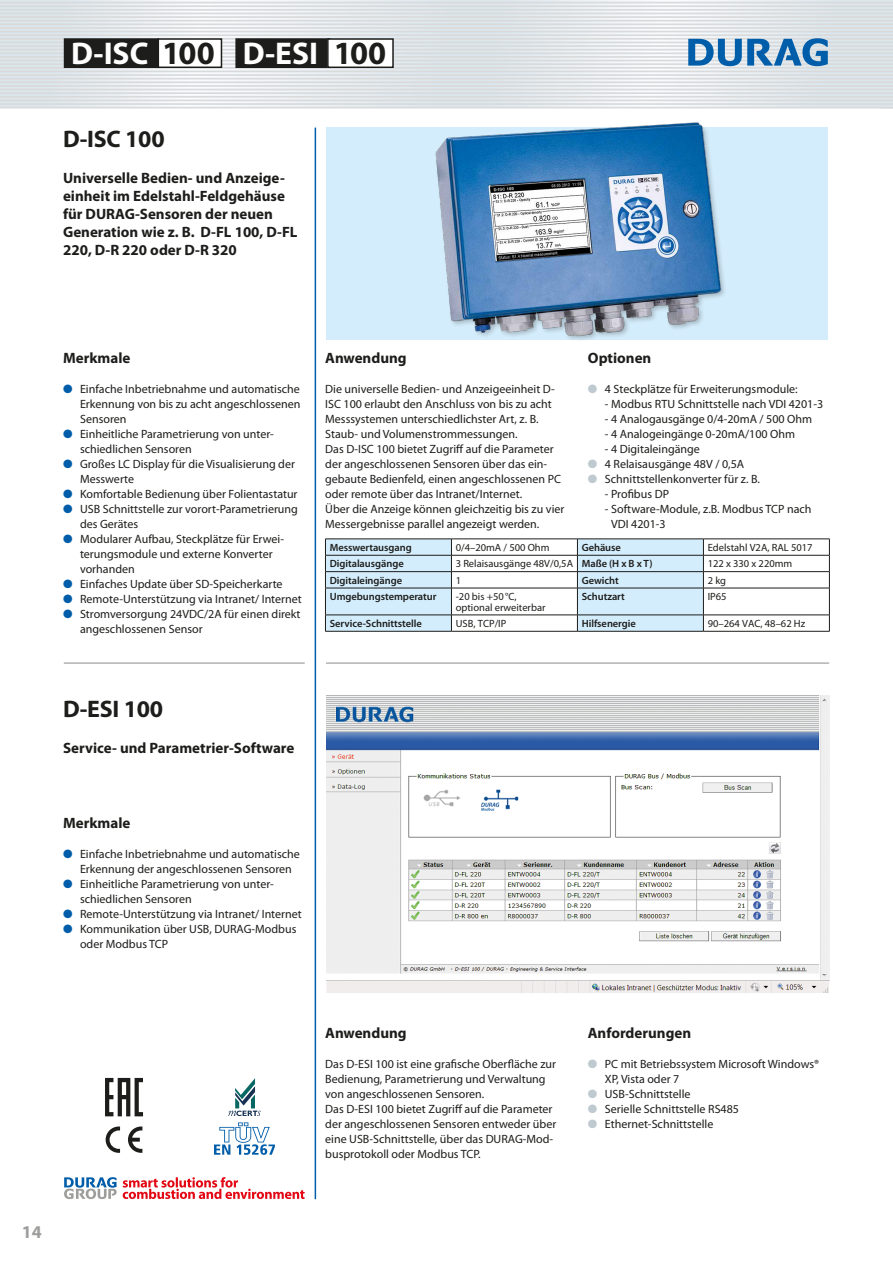
<style>
.page{position:relative;width:893px;height:1263px;background:#fff}
.page>*{position:absolute;margin:0;border:0;box-sizing:border-box;transform-origin:0 0}
.t1{font:700 31.5px "Myriad Pro";color:#fff}
.t2{font:700 24px "Myriad Pro";letter-spacing:-.01em;color:#1d1d1b}
.t3{font:700 18px "Myriad Pro";color:#9d9d9c}
.t4{font:700 15px/18px "Myriad Pro";color:#1d1d1b}
.t5{font:12px/15px "Myriad Pro";color:#1d1d1b}
.t6{font:10.5px/10.5px "Myriad Pro";color:#1d1d1b}
.t7{font:600 10.5px "Myriad Pro";letter-spacing:-.005em;color:#1d1d1b}
.s1{font-size:32.55px;color:#1d1d1b}
.s2{color:#005da9}
.s3{color:#bfc9d0}
.s4{font-weight:600}
</style>
<div class="page">
<hr style="left:315px;top:128px;width:1px;height:1071px;background:#005da9">
<svg style="left:64px;top:1177px;width:53px;height:22px"></svg>
<svg style="left:123px;top:1177px;width:182px;height:22px"></svg>
<svg style="left:0;top:1px;width:893px;height:106px"></svg>
<hr style="left:0;top:0;width:893px;height:1px;background:#dadada">
<hr style="left:0;top:2px;width:893px;height:1px;background:#dadada">
<hr style="left:0;top:5px;width:893px;height:2px;background:#dadada">
<hr style="left:0;top:9px;width:893px;height:2px;background:#dadada">
<hr style="left:0;top:13px;width:893px;height:1px;background:#dadada">
<hr style="left:0;top:16px;width:893px;height:2px;background:#dadada">
<hr style="left:0;top:20px;width:893px;height:2px;background:#dadada">
<hr style="left:0;top:23px;width:893px;height:2px;background:#dadada">
<hr style="left:0;top:27px;width:893px;height:2px;background:#dadada">
<hr style="left:0;top:31px;width:893px;height:1px;background:#dadada">
<hr style="left:0;top:34px;width:893px;height:2px;background:#dadada">
<hr style="left:0;top:38px;width:893px;height:2px;background:#dadada">
<hr style="left:0;top:42px;width:893px;height:1px;background:#dadada">
<hr style="left:0;top:45px;width:893px;height:2px;background:#dadada">
<hr style="left:0;top:49px;width:893px;height:2px;background:#dadada">
<hr style="left:0;top:52px;width:893px;height:2px;background:#dadada">
<hr style="left:0;top:56px;width:893px;height:2px;background:#dadada">
<hr style="left:0;top:60px;width:893px;height:1px;background:#dadada">
<hr style="left:0;top:63px;width:893px;height:2px;background:#dadada">
<hr style="left:0;top:67px;width:893px;height:2px;background:#dadada">
<hr style="left:0;top:71px;width:893px;height:1px;background:#dadada">
<hr style="left:0;top:74px;width:893px;height:2px;background:#dadada">
<hr style="left:0;top:78px;width:893px;height:2px;background:#dadada">
<hr style="left:0;top:81px;width:893px;height:2px;background:#dadada">
<hr style="left:0;top:85px;width:893px;height:2px;background:#dadada">
<hr style="left:0;top:89px;width:893px;height:1px;background:#dadada">
<hr style="left:0;top:92px;width:893px;height:2px;background:#dadada">
<hr style="left:0;top:96px;width:893px;height:2px;background:#dadada">
<hr style="left:0;top:100px;width:893px;height:1px;background:#dadada">
<hr style="left:0;top:103px;width:893px;height:2px;background:#dadada">
<hr style="left:0;top:107px;width:893px;height:1px;background:#dadada">
<div style="left:326px;top:128px;width:502px;height:212px;background:#d4edfc"></div>
<svg style="left:688px;top:38px;width:140px;height:28px"></svg>
<hr style="left:64px;top:662px;width:241px;height:2px;background:#b3b2b2">
<hr style="left:326px;top:662px;width:503px;height:2px;background:#b3b2b2">
<img style="left:326px;top:695px;width:503px;height:298px">
<img style="left:427px;top:122px;width:300px;height:218px">
<div style="left:158px;top:39px;width:63px;height:28px;background:#fff"></div>
<div style="left:158px;top:38px;width:64px;height:30px;border:2px solid #1d1d1b"></div>
<div style="left:65px;top:39px;width:93px;height:28px;background:#1d1d1b"></div>
<div style="left:64px;top:38px;width:95px;height:30px;border:2px solid #1d1d1b"></div>
<div style="left:236px;top:39px;width:94px;height:28px;background:#1d1d1b"></div>
<div style="left:235px;top:38px;width:96px;height:30px;border:2px solid #1d1d1b"></div>
<div style="left:328px;top:39px;width:65px;height:28px;background:#fff"></div>
<div style="left:327px;top:38px;width:67px;height:30px;border:2px solid #1d1d1b"></div>
<svg style="left:106px;top:1126px;width:14px;height:27px"></svg>
<svg style="left:128px;top:1126px;width:14px;height:27px"></svg>
<svg style="left:105px;top:1078px;width:38px;height:38px"></svg>
<svg style="left:214px;top:1122px;width:61px;height:33px"></svg>
<svg style="left:228px;top:1078px;width:33px;height:38px"></svg>
<hr style="left:325px;top:631px;width:127px;height:1px;background:#1d1d1b">
<hr style="left:452px;top:631px;width:125px;height:1px;background:#1d1d1b">
<hr style="left:577px;top:631px;width:127px;height:1px;background:#1d1d1b">
<hr style="left:704px;top:631px;width:126px;height:1px;background:#1d1d1b">
<svg style="left:325px;top:539px;width:505px;height:92px"></svg>
<h1 class="t1" style="left:71px;top:33px;width:317px">D-ISC <span class="s1">100</span> D-ESI <span class="s1">100</span></h1>
<h2 class="t2" style="left:63px;top:124px;width:103px">D-ISC 100</h2>
<p class="t4" style="left:63px;top:169px;width:236px">Universelle Bedien- und Anzeige&shy;einheit im Edelstahl-Feldgehäuse für DURAG-Sensoren der neuen<br>Generation wie z. B. D-FL 100, D-FL<br>220, D-R 220 oder D-R 320</p>
<p class="t4" style="left:63px;top:349px;width:69px">Merkmale</p>
<p class="t5" style="left:80px;top:382px;width:222px;text-align:justify;text-indent:-17px"><span class="s2">●</span> Einfache Inbetriebnahme und automatische Erkennung von bis zu acht angeschlossenen Sensoren</p>
<p class="t5" style="left:80px;top:427px;width:195px;text-indent:-17px"><span class="s2">●</span> Einheitliche Parametrierung von unter&shy;schiedlichen Sensoren</p>
<p class="t5" style="left:80px;top:457px;width:216px;text-indent:-17px"><span class="s2">●</span> Großes LC Display für die Visualisierung der<br>Messwerte</p>
<p class="t5" style="left:63px;top:487px;width:236px"><span class="s2">●</span> Komfortable Bedienung über Folientastatur</p>
<p class="t5" style="left:80px;top:502px;width:219px;text-indent:-17px"><span class="s2">●</span> USB Schnittstelle zur vorort-Parametrierung des Gerätes</p>
<p class="t5" style="left:80px;top:532px;width:205px;text-indent:-17px"><span class="s2">●</span> Modularer Aufbau, Steckplätze für Erwei&shy;terungsmodule und externe Konverter vorhanden</p>
<p class="t5" style="left:63px;top:577px;width:221px"><span class="s2">●</span> Einfaches Update über SD-Speicherkarte</p>
<p class="t5" style="left:63px;top:592px;width:240px"><span class="s2">●</span> Remote-Unterstützung via Intranet/ Internet</p>
<p class="t5" style="left:80px;top:607px;width:222px;text-indent:-17px"><span class="s2">●</span> Stromversorgung 24VDC/2A für einen direkt angeschlossenen Sensor</p>
<p class="t4" style="left:325px;top:349px;width:83px">Anwendung</p>
<p class="t5" style="left:325px;top:382px;width:241px">Die universelle Bedien- und Anzeigeeinheit D-ISC 100 erlaubt den Anschluss von bis zu acht Messsystemen unterschiedlichster Art, z. B.<br>Staub- und Volumenstrommessungen.<br>Das D-ISC 100 bietet Zugriff auf die Parameter der angeschlossenen Sensoren über das ein&shy;gebaute Bedienfeld, einen angeschlossenen PC oder remote über das Intranet/Internet.<br>Über die Anzeige können gleichzeitig bis zu vier Messergebnisse parallel angezeigt werden.</p>
<p class="t4" style="left:588px;top:349px;width:65px">Optionen</p>
<p class="t5" style="left:588px;top:382px;width:211px"><span class="s3">●</span> 4 Steckplätze für Erweiterungsmodule:</p>
<p class="t5" style="left:605px;top:397px;width:220px">- Modbus RTU Schnittstelle nach VDI 4201-3</p>
<p class="t5" style="left:605px;top:412px;width:209px">- 4 Analogausgänge 0/4-20mA / 500 Ohm</p>
<p class="t5" style="left:605px;top:427px;width:192px">- 4 Analogeingänge 0-20mA/100 Ohm</p>
<p class="t5" style="left:605px;top:442px;width:97px">- 4 Digitaleingänge</p>
<p class="t5" style="left:588px;top:457px;width:158px"><span class="s3">●</span> 4 Relaisausgänge 48V / 0,5A</p>
<p class="t5" style="left:588px;top:472px;width:173px"><span class="s3">●</span> Schnittstellenkonverter für z. B.</p>
<p class="t5" style="left:605px;top:487px;width:66px">- Profibus DP</p>
<p class="t5" style="left:611px;top:502px;width:202px;text-indent:-6px">- Software-Module, z.B. Modbus TCP nach<br>VDI 4201-3</p>
<p class="t7" style="left:330px;top:541px;width:84px">Messwertausgang</p>
<p class="t6" style="left:456px;top:542px;width:95px">0/4–20mA / 500 Ohm</p>
<p class="t7" style="left:582px;top:541px;width:41px">Gehäuse</p>
<p class="t6" style="left:708px;top:542px;width:106px">Edelstahl V2A, RAL 5017</p>
<p class="t7" style="left:330px;top:557px;width:76px">Digitalausgänge</p>
<p class="t6" style="left:456px;top:559px;width:198px">3 Relaisausgänge 48V/0,5A <span class="s4">Maße (H x B x T)</span></p>
<p class="t6" style="left:708px;top:559px;width:86px">122 x 330 x 220mm</p>
<p class="t7" style="left:330px;top:573px;width:74px">Digitaleingänge</p>
<p class="t6" style="left:456px;top:575px;width:7px">1</p>
<p class="t7" style="left:582px;top:573px;width:39px">Gewicht</p>
<p class="t6" style="left:708px;top:575px;width:20px">2 kg</p>
<p class="t7" style="left:330px;top:590px;width:108px">Umgebungstemperatur</p>
<p class="t6" style="left:456px;top:592px;width:91px">-20 bis +50°C, optional erweiterbar</p>
<p class="t7" style="left:582px;top:590px;width:45px">Schutzart</p>
<p class="t6" style="left:708px;top:592px;width:20px">IP65</p>
<p class="t7" style="left:330px;top:617px;width:94px">Service-Schnittstelle</p>
<p class="t6" style="left:456px;top:618px;width:52px">USB, TCP/IP</p>
<p class="t7" style="left:582px;top:617px;width:56px">Hilfsenergie</p>
<p class="t6" style="left:708px;top:618px;width:99px">90–264 VAC, 48–62 Hz</p>
<h2 class="t2" style="left:63px;top:694px;width:102px">D-ESI 100</h2>
<p class="t4" style="left:63px;top:739px;width:233px">Service- und Parametrier-Software</p>
<p class="t4" style="left:63px;top:814px;width:69px">Merkmale</p>
<p class="t5" style="left:80px;top:847px;width:221px;text-indent:-17px"><span class="s2">●</span> Einfache Inbetriebnahme und automatische<br>Erkennung der angeschlossenen Sensoren</p>
<p class="t5" style="left:80px;top:877px;width:195px;text-indent:-17px"><span class="s2">●</span> Einheitliche Parametrierung von unter&shy;schiedlichen Sensoren</p>
<p class="t5" style="left:63px;top:907px;width:240px"><span class="s2">●</span> Remote-Unterstützung via Intranet/ Internet</p>
<p class="t5" style="left:80px;top:922px;width:218px;text-indent:-17px"><span class="s2">●</span> Kommunikation über USB, DURAG-Modbus oder Modbus TCP</p>
<h3 class="t3" style="left:22px;top:1220px;width:21px">14</h3>
<p class="t4" style="left:325px;top:1024px;width:83px">Anwendung</p>
<p class="t5" style="left:325px;top:1057px;width:233px">Das D-ESI 100 ist eine grafische Oberfläche zur Bedienung, Parametrierung und Verwaltung von angeschlossenen Sensoren.<br>Das D-ESI 100 bietet Zugriff auf die Parameter der angeschlossenen Sensoren entweder über eine USB-Schnittstelle, über das DURAG-Mod&shy;busprotokoll oder Modbus TCP.</p>
<p class="t4" style="left:588px;top:1024px;width:105px">Anforderungen</p>
<p class="t5" style="left:605px;top:1057px;width:216px;text-indent:-17px"><span class="s3">●</span> PC mit Betriebssystem Microsoft Windows®<br>XP, Vista oder 7</p>
<p class="t5" style="left:588px;top:1087px;width:104px"><span class="s3">●</span> USB-Schnittstelle</p>
<p class="t5" style="left:588px;top:1102px;width:153px"><span class="s3">●</span> Serielle Schnittstelle RS485</p>
<p class="t5" style="left:588px;top:1117px;width:127px"><span class="s3">●</span> Ethernet-Schnittstelle</p>
</div>
